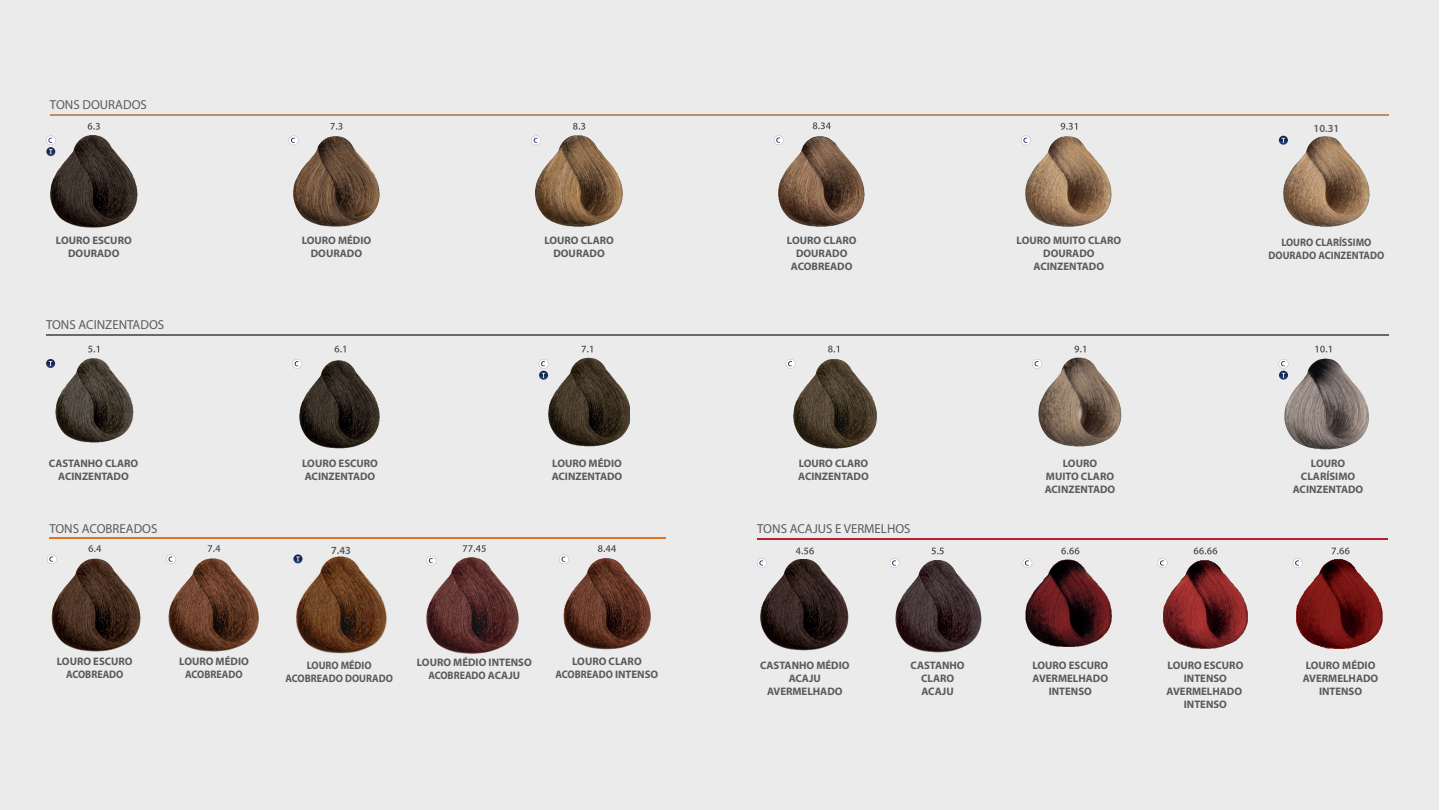
<style>
.page{position:relative;width:1440px;height:810px;background:#fff}
.page>*{position:absolute;margin:0;border:0;box-sizing:border-box;transform-origin:0 0}
.t1{font:13.05px "Myriad Pro";color:#5a5b5d}
.t2{font:700 10.88px/13px "Myriad Pro";color:#5a5b5d;text-align:center}
.t3{font:700 10.88px/13px "Myriad Pro";color:#5a5b5d;text-align:center;scale:.92 1}
.t4{font:600 10.88px "Myriad Pro";color:#5a5b5d}
</style>
<div class="page">
<div style="left:0;top:0;width:1438px;height:810px;background:#ecebeb"></div>
<hr style="left:757px;top:538px;width:631px;height:2px;background:#b4202d">
<svg style="left:796px;top:548px;width:18px;height:6px"></svg>
<svg style="left:757px;top:558px;width:7px;height:10px"></svg>
<svg style="left:931px;top:548px;width:13px;height:6px"></svg>
<svg style="left:890px;top:558px;width:8px;height:10px"></svg>
<svg style="left:1061px;top:548px;width:18px;height:6px"></svg>
<svg style="left:1023px;top:558px;width:7px;height:10px"></svg>
<svg style="left:1194px;top:548px;width:23px;height:6px"></svg>
<svg style="left:1158px;top:558px;width:8px;height:10px"></svg>
<svg style="left:1332px;top:548px;width:18px;height:6px"></svg>
<svg style="left:1293px;top:558px;width:7px;height:10px"></svg>
<hr style="left:46px;top:334px;width:1342px;height:2px;background:#696969">
<svg style="left:88px;top:346px;width:11px;height:7px"></svg>
<svg style="left:46px;top:359px;width:9px;height:9px"></svg>
<svg style="left:335px;top:346px;width:11px;height:7px"></svg>
<svg style="left:292px;top:359px;width:7px;height:10px"></svg>
<svg style="left:582px;top:346px;width:11px;height:7px"></svg>
<svg style="left:539px;top:359px;width:7px;height:21px"></svg>
<svg style="left:828px;top:346px;width:11px;height:7px"></svg>
<svg style="left:786px;top:359px;width:6px;height:10px"></svg>
<svg style="left:1074px;top:346px;width:12px;height:7px"></svg>
<svg style="left:1032px;top:359px;width:7px;height:10px"></svg>
<svg style="left:1315px;top:346px;width:16px;height:7px"></svg>
<svg style="left:1279px;top:359px;width:6px;height:21px"></svg>
<hr style="left:49px;top:537px;width:617px;height:2px;background:#e37225">
<svg style="left:88px;top:545px;width:13px;height:7px"></svg>
<svg style="left:47px;top:554px;width:10px;height:10px"></svg>
<svg style="left:208px;top:545px;width:12px;height:7px"></svg>
<svg style="left:166px;top:554px;width:10px;height:9px"></svg>
<svg style="left:463px;top:545px;width:23px;height:7px"></svg>
<svg style="left:598px;top:545px;width:18px;height:7px"></svg>
<svg style="left:559px;top:554px;width:10px;height:10px"></svg>
<hr style="left:50px;top:114px;width:1338px;height:2px;background:#b98f6c">
<svg style="left:330px;top:123px;width:13px;height:7px"></svg>
<svg style="left:289px;top:136px;width:4px;height:9px"></svg>
<svg style="left:88px;top:123px;width:12px;height:7px"></svg>
<svg style="left:46px;top:136px;width:4px;height:20px"></svg>
<svg style="left:573px;top:123px;width:12px;height:7px"></svg>
<svg style="left:531px;top:136px;width:5px;height:9px"></svg>
<svg style="left:813px;top:122px;width:18px;height:7px"></svg>
<svg style="left:774px;top:135px;width:8px;height:10px"></svg>
<svg style="left:1061px;top:123px;width:16px;height:7px"></svg>
<svg style="left:1021px;top:136px;width:8px;height:9px"></svg>
<svg style="left:1279px;top:136px;width:8px;height:9px"></svg>
<img style="left:51px;top:559px;width:89px;height:92px">
<img style="left:168px;top:558px;width:90px;height:94px">
<img style="left:427px;top:558px;width:92px;height:95px">
<img style="left:563px;top:559px;width:87px;height:91px">
<img style="left:50px;top:136px;width:88px;height:91px">
<img style="left:293px;top:136px;width:87px;height:91px">
<img style="left:536px;top:135px;width:87px;height:92px">
<img style="left:779px;top:137px;width:86px;height:90px">
<img style="left:1026px;top:137px;width:85px;height:90px">
<img style="left:1284px;top:137px;width:85px;height:90px">
<img style="left:56px;top:359px;width:78px;height:83px">
<img style="left:299px;top:359px;width:81px;height:90px">
<img style="left:546px;top:357px;width:83px;height:90px">
<img style="left:792px;top:359px;width:85px;height:90px">
<img style="left:1039px;top:357px;width:82px;height:89px">
<img style="left:1285px;top:358px;width:84px;height:92px">
<img style="left:761px;top:559px;width:88px;height:92px">
<img style="left:895px;top:560px;width:87px;height:93px">
<img style="left:1026px;top:559px;width:86px;height:88px">
<img style="left:1163px;top:560px;width:85px;height:89px">
<img style="left:1297px;top:559px;width:86px;height:90px">
<img style="left:294px;top:555px;width:93px;height:99px">
<p class="t1" style="left:50px;top:97px;width:98px">TONS DOURADOS</p>
<p class="t2" style="left:302px;top:233px;width:71px">LOURO MÉDIO<br>DOURADO</p>
<p class="t2" style="left:56px;top:233px;width:77px">LOURO ESCURO<br>DOURADO</p>
<p class="t2" style="left:544px;top:233px;width:71px">LOURO CLARO<br>DOURADO</p>
<p class="t2" style="left:787px;top:233px;width:71px">LOURO CLARO<br>DOURADO<br>ACOBREADO</p>
<p class="t2" style="left:1017px;top:233px;width:106px">LOURO MUITO CLARO<br>DOURADO<br>ACINZENTADO</p>
<p class="t1" style="left:46px;top:317px;width:120px">TONS ACINZENTADOS</p>
<p class="t4" style="left:1314px;top:121px;width:27px">10.31</p>
<p class="t3" style="left:1268px;top:235px;width:127px">LOURO CLARÍSSIMO<br>DOURADO ACINZENTADO</p>
<p class="t2" style="left:49px;top:456px;width:91px">CASTANHO CLARO<br>ACINZENTADO</p>
<p class="t2" style="left:302px;top:456px;width:77px;text-align:left">LOURO ESCURO<br>ACINZENTADO</p>
<p class="t2" style="left:552px;top:456px;width:72px;text-align:left">LOURO MÉDIO<br>ACINZENTADO</p>
<p class="t2" style="left:798px;top:456px;width:72px;text-align:left">LOURO CLARO<br>ACINZENTADO</p>
<p class="t2" style="left:1045px;top:456px;width:72px">LOURO<br>MUITO CLARO<br>ACINZENTADO</p>
<p class="t2" style="left:1293px;top:456px;width:72px">LOURO<br>CLARÍSIMO<br>ACINZENTADO</p>
<p class="t1" style="left:49px;top:521px;width:110px">TONS ACOBREADOS</p>
<p class="t1" style="left:757px;top:521px;width:155px">TONS ACAJUS E VERMELHOS</p>
<p class="t4" style="left:331px;top:544px;width:21px">7.43</p>
<p class="t2" style="left:57px;top:654px;width:77px">LOURO ESCURO<br>ACOBREADO</p>
<p class="t2" style="left:179px;top:654px;width:71px">LOURO MÉDIO<br>ACOBREADO</p>
<p class="t2" style="left:417px;top:656px;width:116px">LOURO MÉDIO INTENSO<br>ACOBREADO ACAJU</p>
<p class="t2" style="left:556px;top:654px;width:104px">LOURO CLARO<br>ACOBREADO INTENSO</p>
<p class="t3" style="left:285px;top:659px;width:118px">LOURO MÉDIO<br>ACOBREADO DOURADO</p>
<p class="t2" style="left:760px;top:659px;width:91px">CASTANHO MÉDIO<br>ACAJU<br>AVERMELHADO</p>
<p class="t2" style="left:911px;top:659px;width:56px">CASTANHO<br>CLARO<br>ACAJU</p>
<p class="t2" style="left:1032px;top:659px;width:77px">LOURO ESCURO<br>AVERMELHADO<br>INTENSO</p>
<p class="t2" style="left:1167px;top:659px;width:78px">LOURO ESCURO<br>INTENSO<br>AVERMELHADO<br>INTENSO</p>
<p class="t2" style="left:1303px;top:659px;width:77px">LOURO MÉDIO<br>AVERMELHADO<br>INTENSO</p>
</div>
